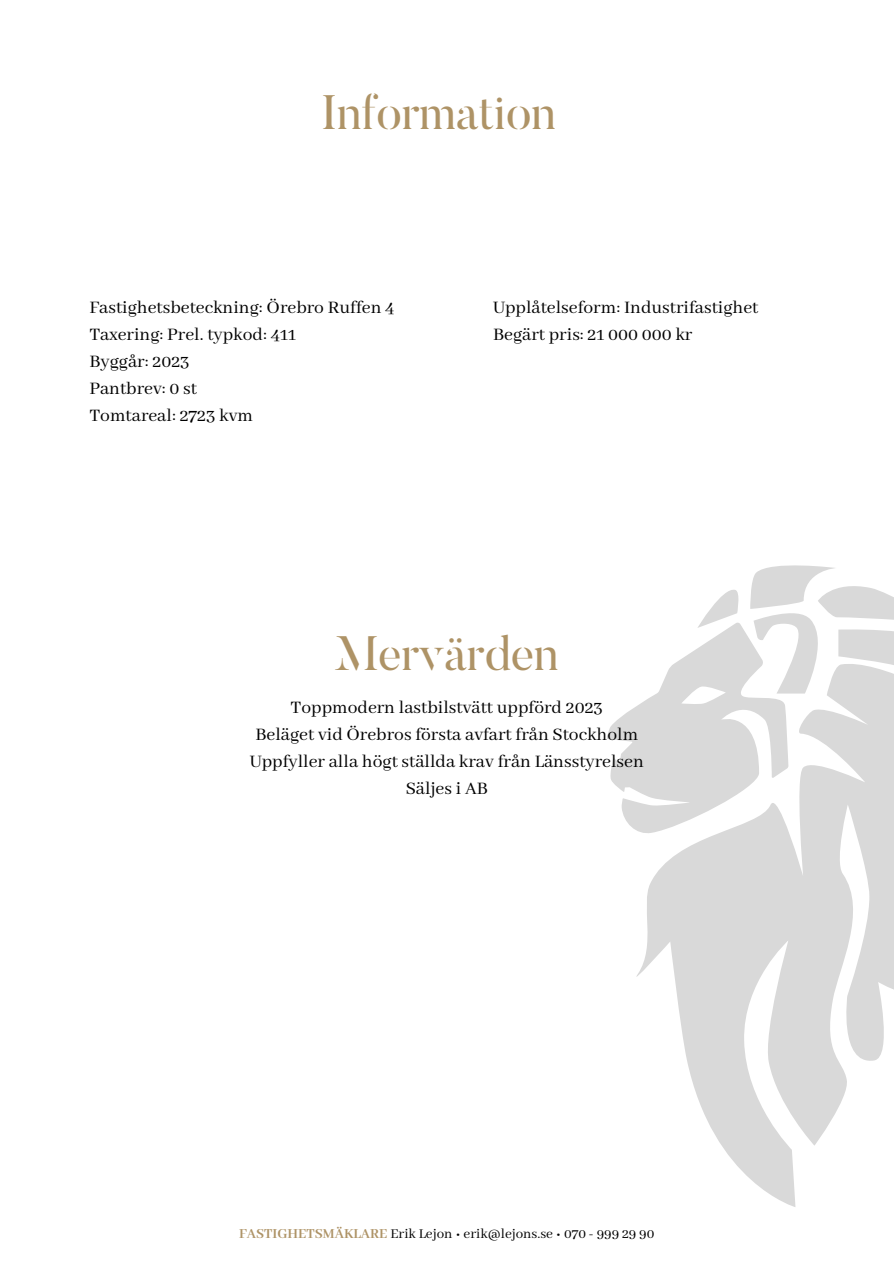
<style>
.page{position:relative;width:894px;height:1264px;background:#fff}
.page>*{position:absolute;margin:0;border:0;box-sizing:border-box;transform-origin:0 0}
.t1{font:48px "Butler Stencil";color:#ae9366}
.t2{font:19.5px/27px "Abhaya Libre";color:#000}
.t3{font:15px "Abhaya Libre";color:#000}
.s1{font-weight:700;color:#ae9366}
</style>
<div class="page">
<svg style="left:636px;top:835px;width:257px;height:372px;fill:#d9d9d9"></svg>
<svg style="left:607px;top:565px;width:286px;height:270px"></svg>
<p class="t1" style="left:321px;top:94px;width:237px">Information</p>
<h1 class="t2" style="left:89px;top:295px;width:307px">Fastighetsbeteckning: Örebro Ruffen 4<br>Taxering: Prel. typkod: 411<br>Byggår: 2023<br>Pantbrev: 0 st<br>Tomtareal: 2723 kvm</h1>
<p class="t2" style="left:493px;top:295px;width:267px">Upplåtelseform: Industrifastighet<br>Begärt pris: 21 000 000 kr</p>
<h2 class="t1" style="left:335px;top:634px;width:225px">Mervärden</h2>
<h2 class="t2" style="left:250px;top:694px;width:395px;text-align:center">Toppmodern lastbilstvätt uppförd 2023<br>Beläget vid Örebros första avfart från Stockholm Uppfyller alla högt ställda krav från Länsstyrelsen Säljes i AB</h2>
<h1 class="t3" style="left:239px;top:1224px;width:416px"><span class="s1">FASTIGHETSMÄKLARE</span> Erik Lejon • erik@lejons.se • 070 - 999 29 90</h1>
</div>
